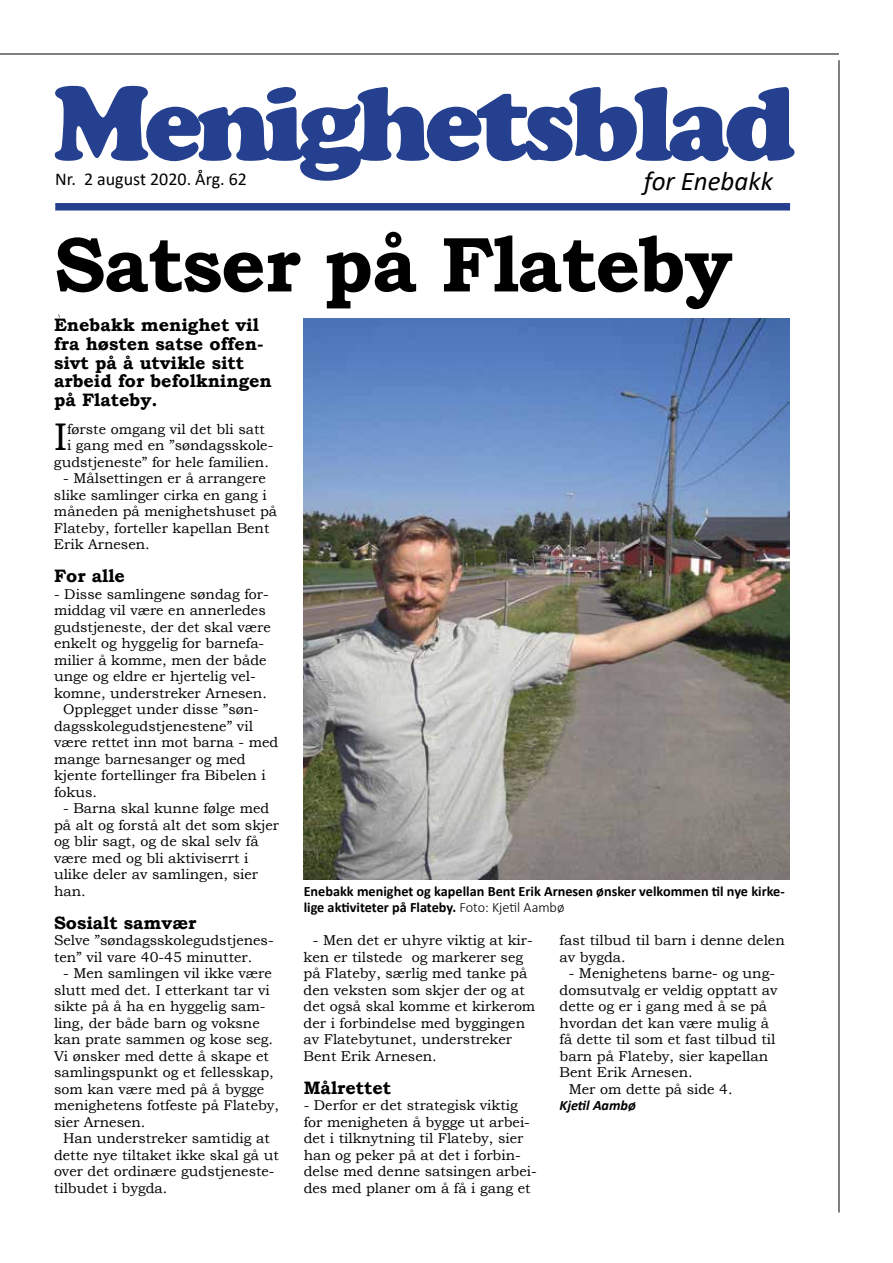
<style>
.page{position:relative;width:893px;height:1263px;background:#fff}
.page>*{position:absolute;margin:0;border:0;box-sizing:border-box;transform-origin:0 0}
.t1{font:103.65px "Cooper Black Std";letter-spacing:-.05em;color:#25408f}
.t2{font:700 78px "Bookman Old Style";letter-spacing:-.02em;color:#000}
.t3{font:38.4px "Bookman Old Style";color:#000}
.t4{font:italic 27px "Calibri";color:#000}
.t5{font:700 18px/18.8px "Bookman Old Style";color:#000}
.t6{font:18px "Calibri";color:#000}
.t7{font:14.25px/16.5px "Bookman Old Style";color:#000}
.t8{font:700 14.25px/16.5px "Calibri";color:#000}
.t9{font:italic 700 14.25px "Calibri";color:#000}
.s1{font-weight:300}
</style>
<div class="page">
<hr style="left:0;top:54px;width:839px;height:1px;background:#000">
<hr style="left:839px;top:60px;width:1px;height:1152px;background:#000">
<div style="left:55px;top:203px;width:735px;height:8px;background:#25408f"></div>
<img style="left:304px;top:318px;width:486px;height:561px">
<h1 class="t1" style="left:53px;top:61px;width:744px">Menighetsblad</h1>
<p class="t6" style="left:55px;top:166px;width:193px">Nr. 2 august 2020. Årg. 62</p>
<h3 class="t4" style="left:644px;top:162px;width:131px">for Enebakk</h3>
<h2 class="t2" style="left:54px;top:208px;width:680px">Satser på Flateby</h2>
<p class="t5" style="left:54px;top:315px;width:219px">Enebakk menighet vil fra høsten satse offen&shy;sivt på å utvikle sitt arbeid for befolkningen på Flateby.</p>
<h3 class="t3" style="left:54px;top:412px;width:15px">I</h3>
<p class="t7" style="left:67px;top:420px;width:199px">første omgang vil det bli satt</p>
<p class="t7" style="left:67px;top:437px;width:208px">i gang med en ”søndagsskole-</p>
<p class="t7" style="left:54px;top:453px;width:216px">gudstjeneste” for hele familien.</p>
<p class="t7" style="left:54px;top:470px;width:225px;text-indent:9px">- Målsettingen er å arrangere slike samlinger cirka en gang i måneden på menighetshuset på<br>Flateby, forteller kapellan Bent<br>Erik Arnesen.</p>
<p class="t5" style="left:54px;top:566px;width:72px">For alle</p>
<p class="t7" style="left:54px;top:585px;width:216px">- Disse samlingene søndag for-</p>
<p class="t7" style="left:54px;top:602px;width:213px">middag vil være en annerledes</p>
<p class="t7" style="left:54px;top:618px;width:218px">gudstjeneste, der det skal være</p>
<p class="t7" style="left:54px;top:635px;width:212px">enkelt og hyggelig for barnefa-</p>
<p class="t7" style="left:54px;top:651px;width:214px">milier å komme, men der både</p>
<p class="t7" style="left:54px;top:668px;width:203px">unge og eldre er hjertelig vel-</p>
<p class="t7" style="left:54px;top:684px;width:214px">komne, understreker Arnesen.</p>
<p class="t7" style="left:63px;top:701px;width:197px">Opplegget under disse ”søn-</p>
<p class="t7" style="left:54px;top:717px;width:200px">dagsskolegudstjenestene” vil</p>
<p class="t7" style="left:54px;top:734px;width:226px">være rettet inn mot barna - med</p>
<p class="t7" style="left:54px;top:750px;width:193px">mange barnesanger og med</p>
<p class="t7" style="left:54px;top:767px;width:213px">kjente fortellinger fra Bibelen i</p>
<p class="t7" style="left:54px;top:783px;width:45px">fokus.</p>
<p class="t7" style="left:54px;top:800px;width:227px;text-indent:9px">- Barna skal kunne følge med på alt og forstå alt det som skjer og blir sagt, og de skal selv få være med og bli aktiviserrt i ulike deler av samlingen, sier han.</p>
<p class="t5" style="left:54px;top:913px;width:144px">Sosialt samvær</p>
<p class="t7" style="left:54px;top:932px;width:221px">Selve ”søndagsskolegudstjenes&shy;ten” vil vare 40-45 minutter.</p>
<p class="t7" style="left:54px;top:965px;width:227px;text-indent:9px">- Men samlingen vil ikke være slutt med det. I etterkant tar vi sikte på å ha en hyggelig sam&shy;ling, der både barn og voksne kan prate sammen og kose seg.<br>Vi ønsker med dette å skape et samlingspunkt og et fellesskap, som kan være med på å bygge menighetens fotfeste på Flateby, sier Arnesen.</p>
<p class="t7" style="left:54px;top:1130px;width:226px;text-indent:9px">Han understreker samtidig at dette nye tiltaket ikke skal gå ut over det ordinære gudstjeneste&shy;tilbudet i bygda.</p>
<p class="t8" style="left:304px;top:882px;width:483px">Enebakk menighet og kapellan Bent Erik Arnesen ønsker velkommen til nye kirke&shy;lige aktiviteter på Flateby. <span class="s1">Foto: Kjetil Aambø</span></p>
<p class="t7" style="left:560px;top:932px;width:227px">fast tilbud til barn i denne delen av bygda.</p>
<p class="t7" style="left:569px;top:965px;width:208px">- Menighetens barne- og ung-</p>
<p class="t7" style="left:560px;top:981px;width:220px">domsutvalg er veldig opptatt av</p>
<p class="t7" style="left:560px;top:998px;width:209px">dette og er i gang med å se på</p>
<p class="t7" style="left:560px;top:1014px;width:211px">hvordan det kan være mulig å</p>
<p class="t7" style="left:560px;top:1031px;width:217px">få dette til som et fast tilbud til</p>
<p class="t7" style="left:560px;top:1047px;width:210px">barn på Flateby, sier kapellan</p>
<p class="t7" style="left:560px;top:1064px;width:135px">Bent Erik Arnesen.</p>
<p class="t7" style="left:569px;top:1080px;width:165px">Mer om dette på side 4.</p>
<p class="t9" style="left:560px;top:1095px;width:78px">Kjetil Aambø</p>
<p class="t7" style="left:304px;top:932px;width:233px;text-indent:9px">- Men det er uhyre viktig at kir&shy;ken er tilstede og markerer seg på Flateby, særlig med tanke på den veksten som skjer der og at det også skal komme et kirkerom der i forbindelse med byggingen av Flatebytunet, understreker<br>Bent Erik Arnesen.</p>
<p class="t5" style="left:304px;top:1078px;width:89px">Målrettet</p>
<p class="t7" style="left:304px;top:1097px;width:235px">- Derfor er det strategisk viktig for menigheten å bygge ut arbei&shy;det i tilknytning til Flateby, sier han og peker på at det i forbin&shy;delse med denne satsingen arbei&shy;des med planer om å få i gang et</p>
</div>
